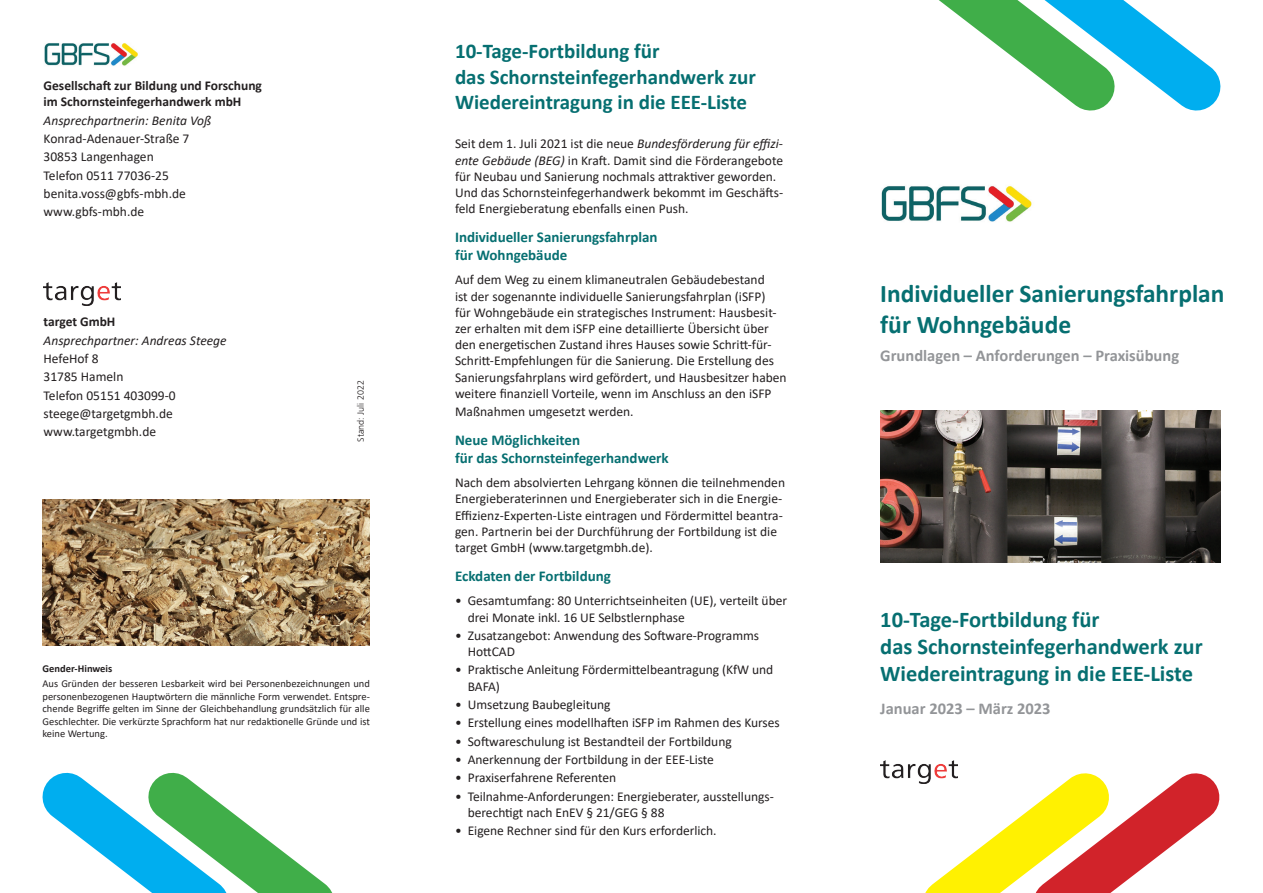
<style>
.page{position:relative;width:1263px;height:893px;background:#fff}
.page>*{position:absolute;margin:0;border:0;box-sizing:border-box;transform-origin:0 0}
.t1{font:700 25.5px/30.6px "Calibri";color:#066f71}
.t2{font:700 22.5px/27px "Calibri";color:#066f71}
.t3{font:700 21px/25.5px "Calibri";color:#066f71}
.t4{font:700 16.5px "Calibri";color:#939598}
.t5{font:700 15px/18px "Calibri";color:#066f71}
.t6{font:13.5px/16.2px "Calibri";color:#231f20}
.t7{font:700 13.5px/16.2px "Calibri";color:#231f20}
.t8{font:italic 13.5px "Calibri";color:#231f20}
.t9{font:10.5px/12.6px "Calibri";color:#231f20;text-align:justify}
.t10{font:700 10.5px "Calibri";color:#231f20}
.t11{font:300 9px "Frutiger";color:#231f20}
.s1{font-style:italic}
</style>
<div class="page">
<svg style="left:939px;top:0;width:282px;height:111px"></svg>
<img style="left:43px;top:282px;width:77px;height:24px">
<img style="left:881px;top:186px;width:151px;height:36px">
<img style="left:44px;top:43px;width:94px;height:23px">
<img style="left:880px;top:410px;width:340px;height:152px">
<svg style="left:42px;top:772px;width:291px;height:121px"></svg>
<svg style="left:880px;top:760px;width:340px;height:133px"></svg>
<img style="left:43px;top:500px;width:327px;height:146px">
<p class="t7" style="left:44px;top:77px;width:220px">Gesellschaft zur Bildung und Forschung im Schornsteinfegerhandwerk mbH</p>
<p class="t8" style="left:44px;top:111px;width:169px">Ansprechpartnerin: Benita Voß</p>
<p class="t6" style="left:44px;top:129px;width:147px;line-height:18.3px">Konrad-Adenauer-Straße 7<br>30853 Langenhagen<br>Telefon 0511 77036-25 benita.voss@gbfs-mbh.de www.gbfs-mbh.de</p>
<p class="t7" style="left:44px;top:314px;width:73px">target GmbH</p>
<p class="t8" style="left:44px;top:331px;width:185px">Ansprechpartner: Andreas Steege</p>
<p class="t6" style="left:44px;top:349px;width:134px;line-height:18.3px">HefeHof 8<br>31785 Hameln<br>Telefon 05151 403099-0 steege@targetgmbh.de www.targetgmbh.de</p>
<p class="t11" style="left:356px;top:441px;width:63px;rotate:-90deg">Stand: Juli 2022</p>
<p class="t10" style="left:43px;top:661px;width:71px">Gender-Hinweis</p>
<p class="t9" style="left:43px;top:677px;width:329px">Aus Gründen der besseren Lesbarkeit wird bei Personenbezeichnungen und personenbezogenen Hauptwörtern die männliche Form verwendet. Entspre&shy;chende Begriffe gelten im Sinne der Gleichbehandlung grundsätzlich für alle Geschlechter. Die verkürzte Sprachform hat nur redaktionelle Gründe und ist keine Wertung.</p>
<h3 class="t3" style="left:455px;top:38px;width:302px">10-Tage-Fortbildung für<br>das Schornsteinfegerhandwerk zur<br>Wiedereintragung in die EEE-Liste</h3>
<p class="t6" style="left:455px;top:135px;width:330px">Seit dem 1. Juli 2021 ist die neue <span class="s1">Bundesförderung für effizi&shy;ente Gebäude (BEG)</span> in Kraft. Damit sind die Förderangebote für Neubau und Sanierung nochmals attraktiver geworden.<br>Und das Schornsteinfegerhandwerk bekommt im Geschäfts&shy;feld Energieberatung ebenfalls einen Push.</p>
<p class="t5" style="left:455px;top:228px;width:204px">Individueller Sanierungsfahrplan für Wohngebäude</p>
<p class="t6" style="left:455px;top:272px;width:333px">Auf dem Weg zu einem klimaneutralen Gebäudebestand<br>ist der sogenannte individuelle Sanierungsfahrplan (iSFP)<br>für Wohngebäude ein strategisches Instrument: Hausbesit&shy;zer erhalten mit dem iSFP eine detaillierte Übersicht über den energetischen Zustand ihres Hauses sowie Schritt-für-Schritt-Empfehlungen für die Sanierung. Die Erstellung des Sanierungsfahrplans wird gefördert, und Hausbesitzer haben weitere finanziell Vorteile, wenn im Anschluss an den iSFP</p>
<p class="t6" style="left:455px;top:403px;width:180px">Maßnahmen umgesetzt werden.</p>
<p class="t5" style="left:455px;top:430px;width:215px">Neue Möglichkeiten<br>für das Schornsteinfegerhandwerk</p>
<p class="t6" style="left:455px;top:474px;width:332px">Nach dem absolvierten Lehrgang können die teilnehmenden Energieberaterinnen und Energieberater sich in die Energie-Effizienz-Experten-Liste eintragen und Fördermittel beantra&shy;gen. Partnerin bei der Durchführung der Fortbildung ist die target GmbH (www.targetgmbh.de).</p>
<p class="t5" style="left:455px;top:566px;width:157px">Eckdaten der Fortbildung</p>
<p class="t6" style="left:468px;top:592px;width:321px;text-indent:-13px">• Gesamtumfang: 80 Unterrichtseinheiten (UE), verteilt über drei Monate inkl. 16 UE Selbstlernphase</p>
<p class="t6" style="left:468px;top:627px;width:293px;text-indent:-13px">• Zusatzangebot: Anwendung des Software-Programms<br>HottCAD</p>
<p class="t6" style="left:468px;top:661px;width:307px;text-indent:-13px">• Praktische Anleitung Fördermittelbeantragung (KfW und<br>BAFA)</p>
<p class="t6" style="left:455px;top:696px;width:157px">• Umsetzung Baubegleitung</p>
<p class="t6" style="left:455px;top:714px;width:326px">• Erstellung eines modellhaften iSFP im Rahmen des Kurses</p>
<p class="t6" style="left:455px;top:733px;width:278px">• Softwareschulung ist Bestandteil der Fortbildung</p>
<p class="t6" style="left:455px;top:751px;width:260px">• Anerkennung der Fortbildung in der EEE-Liste</p>
<p class="t6" style="left:455px;top:769px;width:163px">• Praxiserfahrene Referenten</p>
<p class="t6" style="left:468px;top:788px;width:308px;text-indent:-13px">• Teilnahme-Anforderungen: Energieberater, ausstellungs&shy;berechtigt nach EnEV § 21/GEG § 88</p>
<p class="t6" style="left:455px;top:822px;width:263px">• Eigene Rechner sind für den Kurs erforderlich.</p>
<h1 class="t1" style="left:880px;top:278px;width:346px">Individueller Sanierungsfahrplan für Wohngebäude</h1>
<p class="t4" style="left:880px;top:344px;width:300px">Grundlagen – Anforderungen – Praxisübung</p>
<h2 class="t2" style="left:880px;top:606px;width:324px">10-Tage-Fortbildung für<br>das Schornsteinfegerhandwerk zur<br>Wiedereintragung in die EEE-Liste</h2>
<p class="t4" style="left:880px;top:696px;width:172px">Januar 2023 – März 2023</p>
</div>
